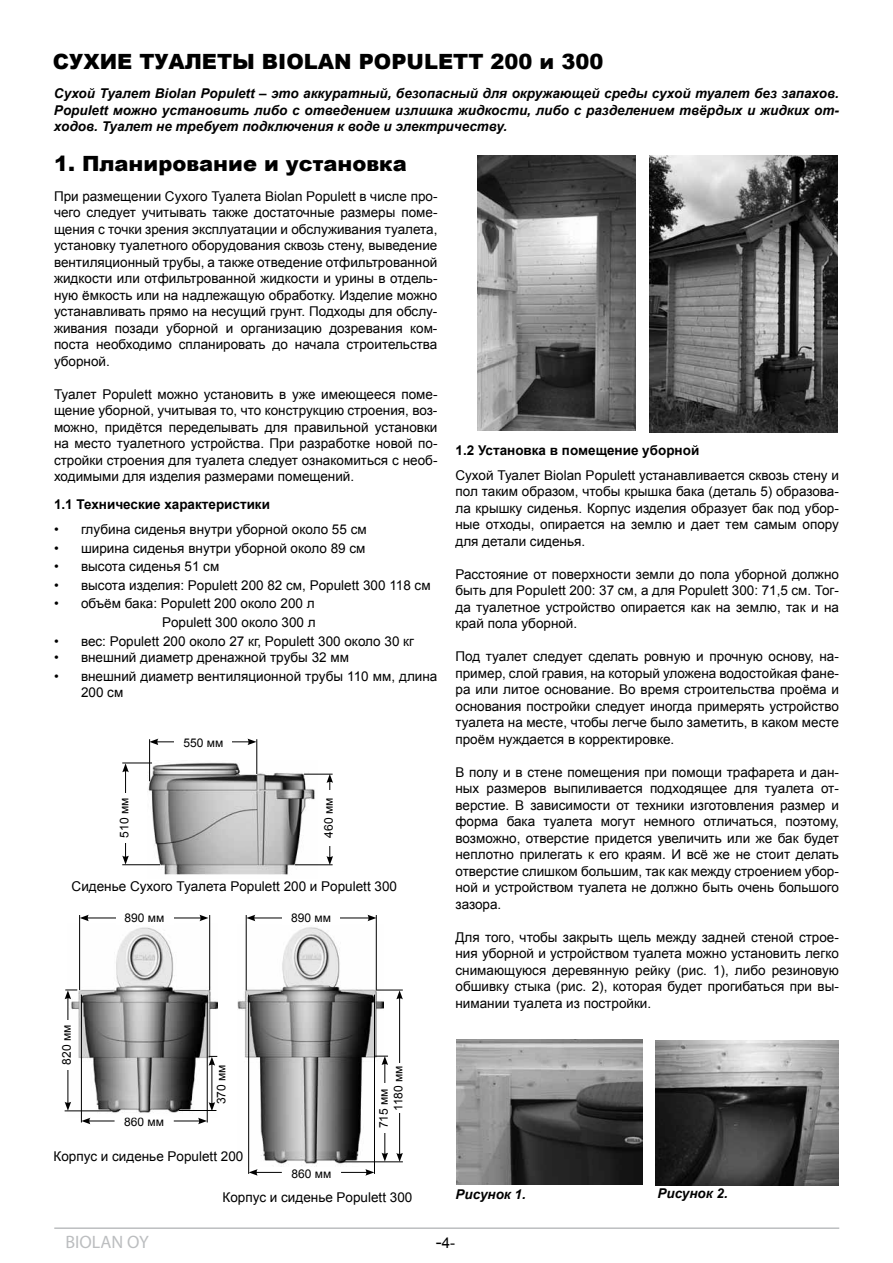
<style>
.page{position:relative;width:893px;height:1263px;background:#fff}
.page>*{position:absolute;margin:0;border:0;box-sizing:border-box;transform-origin:0 0}
.t1{font:900 21px "Arial";color:#000}
.t2{font:18px "Myriad Pro";color:#bcbec0}
.t3{font:15px "Arial";color:#000}
.t4{font:13.5px/16.5px "Arial";color:#000;text-align:justify}
.t5{font:italic 700 13.5px/16.5px "Arial";color:#000;text-align:justify}
.t6{font:700 13.5px "Arial";color:#000}
.t7{font:12px "Arial";color:#000}
.s1{font-size:18px}
</style>
<div class="page">
<hr style="left:54px;top:1227px;width:785px;height:2px;background:#bcbec0">
<img style="left:650px;top:156px;width:188px;height:276px">
<img style="left:477px;top:156px;width:159px;height:274px">
<img style="left:456px;top:1039px;width:186px;height:145px">
<img style="left:655px;top:1040px;width:184px;height:145px">
<img style="left:147px;top:760px;width:170px;height:115px">
<hr style="left:295px;top:864px;width:38px;height:1px;background:#000">
<hr style="left:122px;top:763px;width:30px;height:1px;background:#000">
<hr style="left:125px;top:770px;width:1px;height:88px;background:#000">
<svg style="left:122px;top:763px;width:7px;height:9px"></svg>
<svg style="left:122px;top:855px;width:7px;height:9px"></svg>
<hr style="left:330px;top:780px;width:1px;height:78px;background:#000">
<svg style="left:327px;top:856px;width:6px;height:9px"></svg>
<svg style="left:304px;top:774px;width:29px;height:9px"></svg>
<hr style="left:122px;top:864px;width:38px;height:1px;background:#000">
<hr style="left:149px;top:739px;width:1px;height:42px;background:#000">
<hr style="left:156px;top:742px;width:94px;height:1px;background:#000">
<svg style="left:149px;top:738px;width:14px;height:15px"></svg>
<svg style="left:247px;top:738px;width:9px;height:7px"></svg>
<div style="left:120px;top:793px;width:11px;height:50px;background:#fff"></div>
<div style="left:324px;top:790px;width:12px;height:55px;background:#fff"></div>
<div style="left:174px;top:738px;width:58px;height:12px;background:#fff"></div>
<hr style="left:257px;top:739px;width:1px;height:35px;background:#000">
<img style="left:67px;top:923px;width:150px;height:194px">
<img style="left:238px;top:924px;width:146px;height:242px">
<hr style="left:79px;top:915px;width:1px;height:75px;background:#000">
<hr style="left:86px;top:918px;width:116px;height:1px;background:#000">
<svg style="left:80px;top:915px;width:9px;height:6px"></svg>
<svg style="left:199px;top:915px;width:9px;height:6px"></svg>
<div style="left:116px;top:914px;width:57px;height:11px;background:#fff"></div>
<hr style="left:209px;top:915px;width:1px;height:75px;background:#000">
<hr style="left:246px;top:915px;width:1px;height:75px;background:#000">
<hr style="left:253px;top:918px;width:117px;height:1px;background:#000">
<svg style="left:246px;top:915px;width:9px;height:6px"></svg>
<svg style="left:367px;top:915px;width:9px;height:6px"></svg>
<div style="left:282px;top:914px;width:58px;height:11px;background:#fff"></div>
<hr style="left:376px;top:915px;width:1px;height:75px;background:#000">
<hr style="left:68px;top:997px;width:1px;height:107px;background:#000">
<svg style="left:65px;top:990px;width:12px;height:9px"></svg>
<svg style="left:65px;top:1102px;width:6px;height:8px"></svg>
<hr style="left:65px;top:1110px;width:46px;height:1px;background:#000">
<div style="left:62px;top:1020px;width:12px;height:49px;background:#fff"></div>
<hr style="left:212px;top:1063px;width:1px;height:41px;background:#000">
<svg style="left:209px;top:1056px;width:8px;height:10px"></svg>
<svg style="left:209px;top:1102px;width:6px;height:8px"></svg>
<hr style="left:179px;top:1110px;width:37px;height:1px;background:#000">
<hr style="left:399px;top:997px;width:1px;height:158px;background:#000">
<svg style="left:376px;top:990px;width:27px;height:9px"></svg>
<svg style="left:396px;top:1153px;width:7px;height:8px"></svg>
<hr style="left:340px;top:1161px;width:63px;height:1px;background:#000">
<div style="left:394px;top:1063px;width:11px;height:50px;background:#fff"></div>
<hr style="left:385px;top:1063px;width:1px;height:92px;background:#000">
<svg style="left:375px;top:1056px;width:13px;height:9px"></svg>
<svg style="left:382px;top:1152px;width:6px;height:9px"></svg>
<div style="left:379px;top:1083px;width:12px;height:50px;background:#fff"></div>
<hr style="left:81px;top:995px;width:1px;height:127px;background:#000">
<hr style="left:88px;top:1121px;width:112px;height:1px;background:#000">
<svg style="left:81px;top:1118px;width:9px;height:6px"></svg>
<svg style="left:198px;top:1118px;width:9px;height:6px"></svg>
<hr style="left:207px;top:995px;width:1px;height:127px;background:#000">
<div style="left:115px;top:1117px;width:58px;height:11px;background:#fff"></div>
<hr style="left:248px;top:995px;width:1px;height:179px;background:#000">
<hr style="left:255px;top:1172px;width:113px;height:1px;background:#000">
<svg style="left:249px;top:1169px;width:9px;height:7px"></svg>
<svg style="left:365px;top:1169px;width:9px;height:7px"></svg>
<hr style="left:374px;top:995px;width:1px;height:179px;background:#000">
<div style="left:283px;top:1168px;width:57px;height:12px;background:#fff"></div>
<h1 class="t1" style="left:53px;top:46px;width:552px">СУХИЕ ТУАЛЕТЫ BIOLAN POPULETT 200 и 300</h1>
<p class="t5" style="left:54px;top:86px;width:786px">Сухой Туалет Biolan Populett – это аккуратный, безопасный для окружающей среды сухой туалет без запахов.<br>Populett можно установить либо с отведением излишка жидкости, либо с разделением твёрдых и жидких от&shy;ходов. Туалет не требует подключения к воде и электричеству.</p>
<h1 class="t1" style="left:54px;top:149px;width:354px">1. Планирование и установка</h1>
<p class="t4" style="left:54px;top:188px;width:385px">При размещении Сухого Туалета Biolan Populett в числе про&shy;чего следует учитывать также достаточные размеры поме&shy;щения с точки зрения эксплуатации и обслуживания туалета, установку туалетного оборудования сквозь стену, выведение вентиляционный трубы, а также отведение отфильтрованной жидкости или отфильтрованной жидкости и урины в отдель&shy;ную ёмкость или на надлежащую обработку. Изделие можно устанавливать прямо на несущий грунт. Подходы для обслу&shy;живания позади уборной и организацию дозревания ком&shy;поста необходимо спланировать до начала строительства уборной.</p>
<p class="t4" style="left:54px;top:386px;width:385px">Туалет Populett можно установить в уже имеющееся поме&shy;щение уборной, учитывая то, что конструкцию строения, воз&shy;можно, придётся переделывать для правильной установки на место туалетного устройства. При разработке новой по&shy;стройки строения для туалета следует ознакомиться с необ&shy;ходимыми для изделия размерами помещений.</p>
<p class="t6" style="left:54px;top:495px;width:218px">1.1 Технические характеристики</p>
<p class="t4" style="left:54px;top:521px;width:314px">• глубина сиденья внутри уборной около 55 см</p>
<p class="t4" style="left:54px;top:540px;width:313px">• ширина сиденья внутри уборной около 89 см</p>
<p class="t4" style="left:54px;top:558px;width:167px">• высота сиденья 51 см</p>
<p class="t4" style="left:54px;top:577px;width:378px">• высота изделия: Populett 200 82 см, Populett 300 118 см</p>
<p class="t4" style="left:54px;top:595px;width:263px;line-height:18.6px;text-align:right">• объём бака: Populett 200 около 200 л<br>Populett 300 около 300 л</p>
<p class="t4" style="left:54px;top:633px;width:362px">• вес: Populett 200 около 27 кг, Populett 300 около 30 кг</p>
<p class="t4" style="left:54px;top:649px;width:297px">• внешний диаметр дренажной трубы 32 мм</p>
<p class="t4" style="left:81px;top:668px;width:358px;text-indent:-27px">• внешний диаметр вентиляционной трубы 110 мм, длина<br>200 см</p>
<p class="t7" style="left:183px;top:735px;width:41px">550 мм</p>
<p class="t7" style="left:116px;top:837px;width:41px;rotate:-90deg">510 мм</p>
<p class="t7" style="left:321px;top:837px;width:41px;rotate:-90deg">460 мм</p>
<p class="t4" style="left:72px;top:878px;width:327px">Сиденье Сухого Туалета Populett 200 и Populett 300</p>
<p class="t7" style="left:59px;top:1064px;width:41px;rotate:-90deg">820 мм</p>
<p class="t7" style="left:125px;top:910px;width:41px">890 мм</p>
<p class="t7" style="left:291px;top:910px;width:41px">890 мм</p>
<p class="t7" style="left:124px;top:1114px;width:41px">860 мм</p>
<p class="t7" style="left:213px;top:1104px;width:41px;rotate:-90deg">370 мм</p>
<p class="t7" style="left:390px;top:1111px;width:47px;rotate:-90deg">1180 мм</p>
<p class="t7" style="left:376px;top:1128px;width:41px;rotate:-90deg">715 мм</p>
<p class="t4" style="left:54px;top:1148px;width:191px">Корпус и сиденье Populett 200</p>
<p class="t7" style="left:291px;top:1165px;width:41px">860 мм</p>
<p class="t4" style="left:223px;top:1189px;width:191px">Корпус и сиденье Populett 300</p>
<p class="t6" style="left:455px;top:441px;width:245px">1.2 Установка в помещение уборной</p>
<p class="t4" style="left:455px;top:467px;width:385px">Сухой Туалет Biolan Populett устанавливается сквозь стену и пол таким образом, чтобы крышка бака (деталь 5) образова&shy;ла крышку сиденья. Корпус изделия образует бак под убор&shy;ные отходы, опирается на землю и дает тем самым опору для детали сиденья.</p>
<p class="t4" style="left:455px;top:566px;width:385px">Расстояние от поверхности земли до пола уборной должно быть для Populett 200: 37 см, а для Populett 300: 71,5 см. Тог&shy;да туалетное устройство опирается как на землю, так и на край пола уборной.</p>
<p class="t4" style="left:455px;top:648px;width:385px">Под туалет следует сделать ровную и прочную основу, на&shy;пример, слой гравия, на который уложена водостойкая фане&shy;ра или литое основание. Во время строительства проёма и основания постройки следует иногда примерять устройство туалета на месте, чтобы легче было заметить, в каком месте проём нуждается в корректировке.</p>
<p class="t4" style="left:455px;top:764px;width:385px">В полу и в стене помещения при помощи трафарета и дан&shy;ных размеров выпиливается подходящее для туалета от&shy;верстие. В зависимости от техники изготовления размер и форма бака туалета могут немного отличаться, поэтому, возможно, отверстие придется увеличить или же бак будет неплотно прилегать к его краям. И всё же не стоит делать отверстие слишком большим, так как между строением убор&shy;ной и устройством туалета не должно быть очень большого зазора.</p>
<p class="t4" style="left:455px;top:929px;width:385px">Для того, чтобы закрыть щель между задней стеной строе&shy;ния уборной и устройством туалета можно установить легко снимающуюся деревянную рейку (рис. 1), либо резиновую обшивку стыка (рис. 2), которая будет прогибаться при вы&shy;нимании туалета из постройки.</p>
<p class="t5" style="left:455px;top:1187px;width:72px">Рисунок 1.</p>
<p class="t5" style="left:657px;top:1186px;width:72px">Рисунок 2.</p>
<h2 class="t2" style="left:65px;top:1231px;width:85px">BIOLAN OY</h2>
<p class="t3" style="left:436px;top:1233px;width:21px"><span class="s1">-</span>4-</p>
</div>
